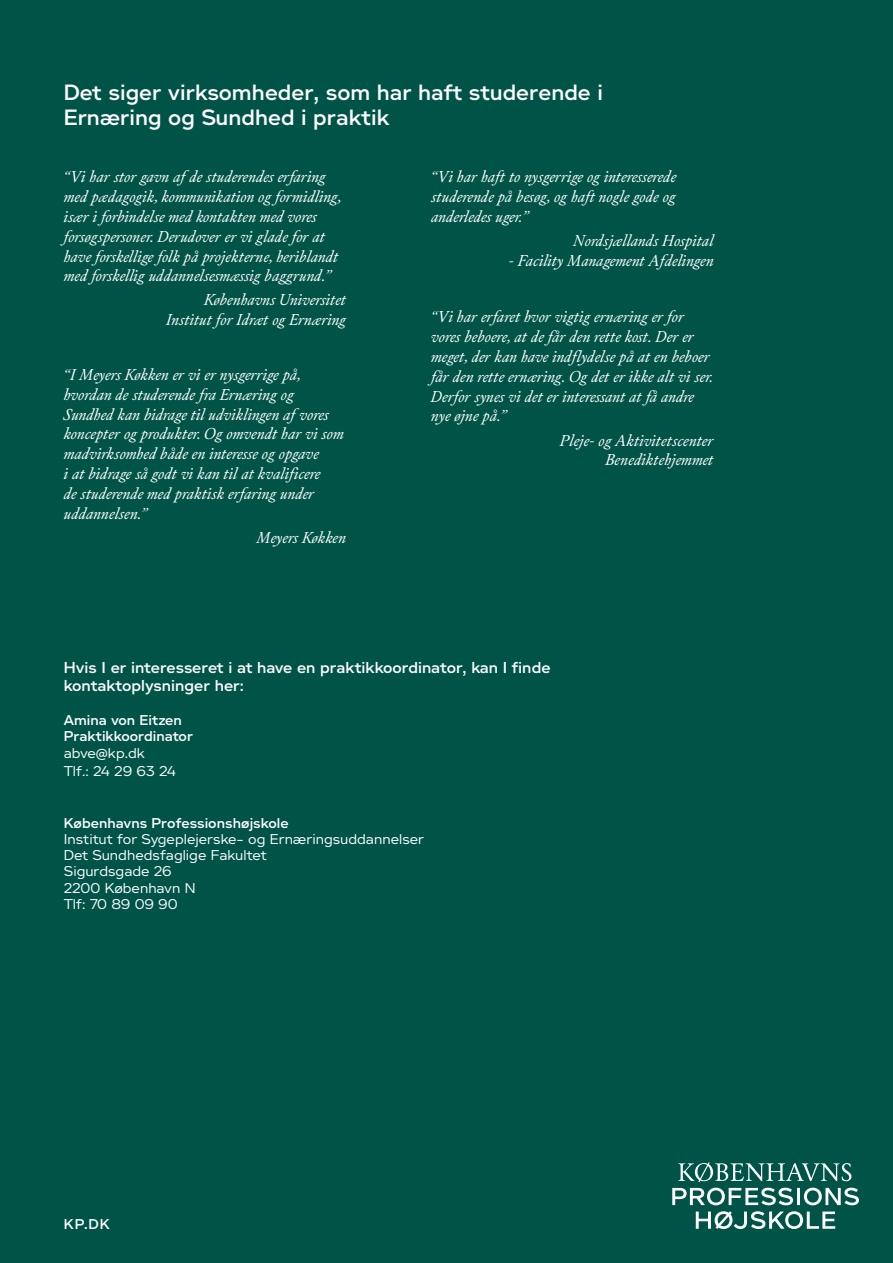
<style>
.page{position:relative;width:893px;height:1263px;background:#005447}
.page>*{position:absolute;margin:0;border:0;box-sizing:border-box;transform-origin:0 0}
.t1{font:600 21px/25.2px "No 5";color:#fff}
.t2{font:italic 16.5px/19.8px "Primo Serif";color:#fff}
.t3{font:600 15px/18px "No 5";color:#fff}
.t4{font:13.5px "No 5";color:#fff}
.Brødtekst{font:600 13.5px "No 5";color:#fff}
</style>
<div class="page">
<svg style="left:672px;top:1162px;width:187px;height:67px"></svg>
<p class="t1" style="left:64px;top:79px;width:541px">Det siger virksomheder, som har haft studerende i<br>Ernæring og Sundhed i praktik</p>
<p class="t2" style="left:64px;top:167px;width:279px">“Vi har stor gavn af de studerendes erfaring med pædagogik, kommunikation og formidling, især i forbindelse med kontakten med vores forsøgspersoner. Derudover er vi glade for at have forskellige folk på projekterne, heriblandt med forskellig uddannelsesmæssig baggrund.”</p>
<p class="t2" style="left:166px;top:290px;width:181px;text-align:right">Københavns Universitet<br>Institut for Idræt og Ernæring</p>
<p class="t2" style="left:64px;top:365px;width:282px">“I Meyers Køkken er vi er nysgerrige på, hvordan de studerende fra Ernæring og Sundhed kan bidrage til udviklingen af vores koncepter og produkter. Og omvendt har vi som madvirksomhed både en interesse og opgave<br>i at bidrage så godt vi kan til at kvalificere<br>de studerende med praktisk erfaring under uddannelsen.”</p>
<p class="t2" style="left:257px;top:527px;width:91px">Meyers Køkken</p>
<p class="t2" style="left:431px;top:167px;width:247px;text-align:justify">“Vi har haft to nysgerrige og interesserede studerende på besøg, og haft nogle gode og anderledes uger.”</p>
<p class="t2" style="left:574px;top:231px;width:141px">Nordsjællands Hospital</p>
<p class="t2" style="left:509px;top:250px;width:206px">- Facility Management Afdelingen</p>
<p class="t2" style="left:431px;top:307px;width:284px">“Vi har erfaret hvor vigtig ernæring er for vores beboere, at de får den rette kost. Der er meget, der kan have indflydelse på at en beboer får den rette ernæring. Og det er ikke alt vi ser.<br>Derfor synes vi det er interessant at få andre nye øjne på.”</p>
<p class="t2" style="left:560px;top:430px;width:155px;text-align:right">Pleje- og Aktivitetscenter<br>Benediktehjemmet</p>
<p class="t3" style="left:64px;top:658px;width:488px">Hvis I er interesseret i at have en praktikkoordinator, kan I finde kontaktoplysninger her:</p>
<p class="Brødtekst" style="left:64px;top:710px;width:120px">Amina von Eitzen</p>
<p class="Brødtekst" style="left:64px;top:726px;width:131px">Praktikkoordinator</p>
<p class="t4" style="left:64px;top:742px;width:83px">abve@kp.dk</p>
<p class="t4" style="left:64px;top:760px;width:114px">Tlf.: 24 29 63 24</p>
<p class="Brødtekst" style="left:64px;top:812px;width:226px">Københavns Professionshøjskole</p>
<p class="t4" style="left:64px;top:829px;width:362px">Institut for Sygeplejerske- og Ernæringsuddannelser</p>
<p class="t4" style="left:64px;top:845px;width:204px">Det Sundhedsfaglige Fakultet</p>
<p class="t4" style="left:64px;top:861px;width:110px">Sigurdsgade 26</p>
<p class="t4" style="left:64px;top:877px;width:133px">2200 København N</p>
<p class="t4" style="left:64px;top:893px;width:115px">Tlf: 70 89 09 90</p>
<p class="Brødtekst" style="left:64px;top:1213px;width:48px">KP.DK</p>
</div>
